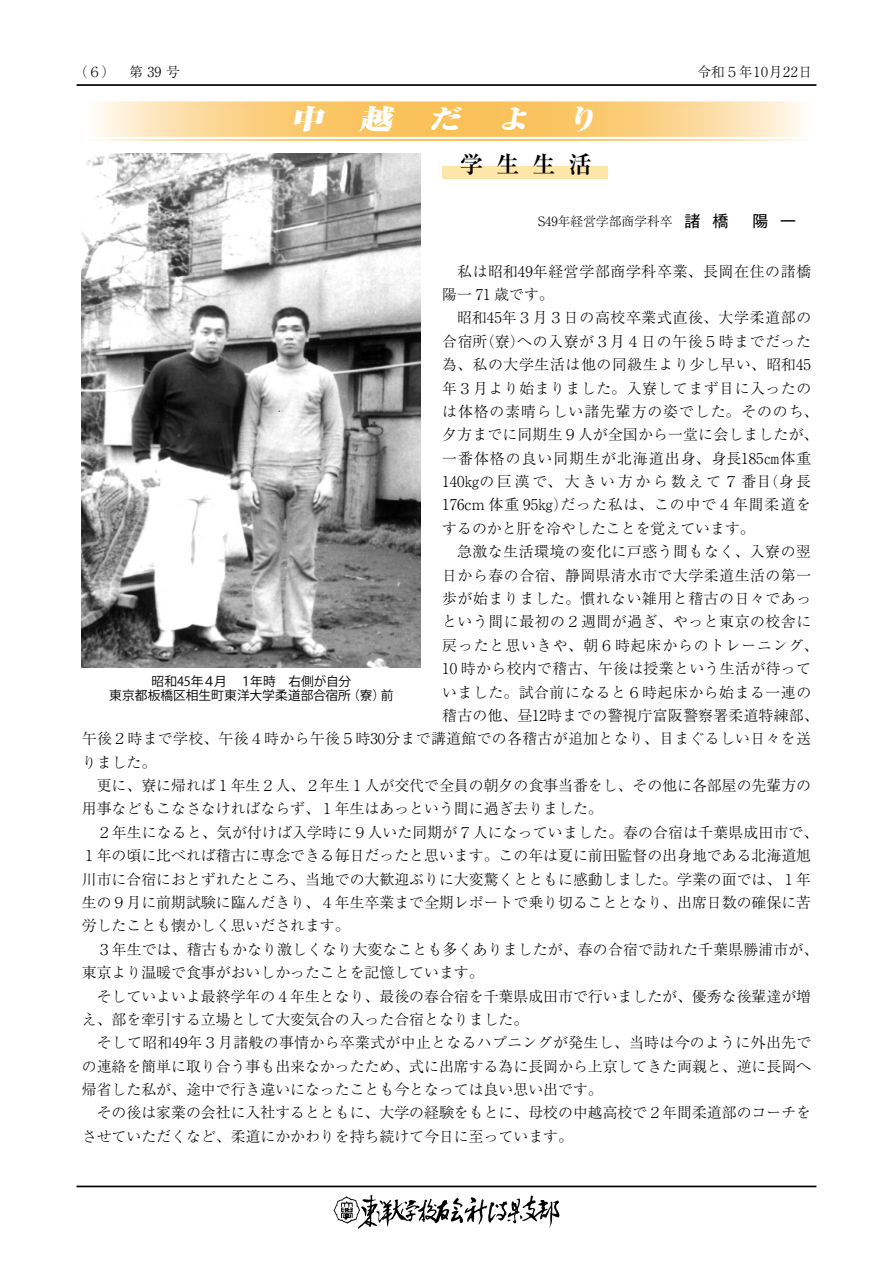
<style>
.page{position:relative;width:893px;height:1263px;background:#fff}
.page>*{position:absolute;margin:0;border:0;box-sizing:border-box;transform-origin:0 0}
.t1{font:italic 900 26.85px "Ryumin Pro";color:#fff;scale:1.22 1}
.t2{font:700 23.4px "Ryumin Pro";color:#000}
.t3{font:15.9px "Gothic MB101 Pro";color:#000}
.t4{font:300 14.85px "Ryumin Pro";letter-spacing:.005em;color:#000}
.t5{font:300 14.85px/23.4px "Ryumin Pro";letter-spacing:.04em;color:#000}
.t6{font:300 14.85px "Ryumin Pro";letter-spacing:.025em;color:#000}
.t7{font:300 14.85px "Ryumin Pro";letter-spacing:.035em;color:#000}
.t8{font:300 14.85px/23.4px "Ryumin Pro";letter-spacing:.045em;color:#000}
.t9{font:300 14.85px "Ryumin Pro";letter-spacing:.06em;color:#000}
.t10{font:300 13.8px "Ryumin Pro";letter-spacing:.05em;color:#000}
.t11{font:12.75px/13.8px "Koz Go Pro";letter-spacing:-.005em;color:#000;text-align:center}
.t12{font:300 12.75px "Ryumin Pro";color:#000}
.s1{font-family:"Gothic MB101 Pro";font-weight:400;font-size:15.9px}
</style>
<div class="page">
<svg style="left:97px;top:103px;width:706px;height:34px;background:#fbd287"></svg>
<div style="left:81px;top:100px;width:731px;height:42px;border:2px solid #fff"></div>
<hr style="left:82px;top:137px;width:729px;height:2px;background:#fff">
<div style="left:442px;top:166px;width:166px;height:13px;background:#fee6a8"></div>
<img style="left:81px;top:153px;width:340px;height:515px">
<hr style="left:77px;top:84px;width:739px;height:2px;background:#000">
<hr style="left:77px;top:1185px;width:739px;height:2px;background:#000">
<svg style="left:334px;top:1195px;width:225px;height:33px"></svg>
<p class="t10" style="left:81px;top:61px;width:101px">(６）　第 39 号</p>
<p class="t10" style="left:697px;top:61px;width:116px">令和５年10月22日</p>
<h1 class="t1" style="left:291px;top:98px;width:259px">中　越　だ　よ　り</h1>
<h2 class="t2" style="left:460px;top:146px;width:134px">学生生活</h2>
<p class="t12" style="left:538px;top:211px;width:192px">S49年経営学部商学科卒 <span class="s1">諸 橋</span></p>
<p class="t3" style="left:752px;top:208px;width:45px">陽 一</p>
<p class="t8" style="left:442px;top:258px;width:370px;text-indent:15px">私は昭和49年経営学部商学科卒業､長岡在住の諸橋陽一 71 歳です。</p>
<p class="t5" style="left:442px;top:305px;width:378px;text-indent:15px">昭和45年３月３日の高校卒業式直後、大学柔道部の合宿所(寮)への入寮が３月４日の午後５時までだった為、私の大学生活は他の同級生より少し早い、昭和45年３月より始まりました。入寮してまず目に入ったのは体格の素晴らしい諸先輩方の姿でした。そののち、夕方までに同期生９人が全国から一堂に会しましたが、一番体格の良い同期生が北海道出身、身長185㎝体重<br>140㎏の巨漢で、大きい方から数えて７番目(身長<br>176cm 体重 95㎏)だった私は、この中で４年間柔道をするのかと肝を冷やしたことを覚えています。</p>
<p class="t7" style="left:457px;top:540px;width:355px">急激な生活環境の変化に戸惑う間もなく､入寮の翌</p>
<p class="t7" style="left:442px;top:563px;width:370px">日から春の合宿、静岡県清水市で大学柔道生活の第一</p>
<p class="t7" style="left:442px;top:587px;width:370px">歩が始まりました。慣れない雑用と稽古の日々であっ</p>
<p class="t7" style="left:442px;top:610px;width:370px">という間に最初の２週間が過ぎ、やっと東京の校舎に</p>
<p class="t9" style="left:442px;top:633px;width:378px">戻ったと思いきや、朝６時起床からのトレーニング、</p>
<p class="t6" style="left:442px;top:657px;width:370px">10 時から校内で稽古、午後は授業という生活が待って</p>
<p class="t7" style="left:442px;top:680px;width:370px">いました。試合前になると６時起床から始まる一連の</p>
<p class="t4" style="left:442px;top:704px;width:378px">稽古の他、昼12時までの警視庁富阪警察署柔道特練部、</p>
<p class="t6" style="left:82px;top:727px;width:731px">午後２時まで学校、午後４時から午後５時30分まで講道館での各稽古が追加となり、目まぐるしい日々を送</p>
<p class="t4" style="left:82px;top:750px;width:76px">りました。</p>
<p class="t4" style="left:97px;top:774px;width:716px">更に、寮に帰れば１年生２人、２年生１人が交代で全員の朝夕の食事当番をし、その他に各部屋の先輩方の</p>
<p class="t4" style="left:82px;top:797px;width:522px">用事などもこなさなければならず、１年生はあっという間に過ぎ去りました。</p>
<p class="t4" style="left:97px;top:820px;width:723px">２年生になると、気が付けば入学時に９人いた同期が７人になっていました。春の合宿は千葉県成田市で、</p>
<p class="t4" style="left:82px;top:844px;width:731px">１年の頃に比べれば稽古に専念できる毎日だったと思います。この年は夏に前田監督の出身地である北海道旭</p>
<p class="t4" style="left:82px;top:867px;width:731px">川市に合宿におとずれたところ、当地での大歓迎ぶりに大変驚くとともに感動しました。学業の面では、１年</p>
<p class="t4" style="left:82px;top:891px;width:731px">生の９月に前期試験に臨んだきり、４年生卒業まで全期レポートで乗り切ることとなり、出席日数の確保に苦</p>
<p class="t4" style="left:82px;top:914px;width:269px">労したことも懐かしく思いだされます。</p>
<p class="t4" style="left:97px;top:937px;width:723px">３年生では、稽古もかなり激しくなり大変なことも多くありましたが、春の合宿で訪れた千葉県勝浦市が、</p>
<p class="t4" style="left:82px;top:961px;width:403px">東京より温暖で食事がおいしかったことを記憶しています。</p>
<p class="t4" style="left:97px;top:984px;width:716px">そしていよいよ最終学年の４年生となり、最後の春合宿を千葉県成田市で行いましたが、優秀な後輩達が増</p>
<p class="t4" style="left:82px;top:1008px;width:448px">え、部を牽引する立場として大変気合の入った合宿となりました。</p>
<p class="t6" style="left:97px;top:1031px;width:716px">そして昭和49年３月諸般の事情から卒業式が中止となるハプニングが発生し、当時は今のように外出先で</p>
<p class="t4" style="left:82px;top:1054px;width:731px">の連絡を簡単に取り合う事も出来なかったため、式に出席する為に長岡から上京してきた両親と、逆に長岡へ</p>
<p class="t4" style="left:82px;top:1078px;width:522px">帰省した私が、途中で行き違いになったことも今となっては良い思い出です。</p>
<p class="t4" style="left:97px;top:1101px;width:716px">その後は家業の会社に入社するとともに、大学の経験をもとに、母校の中越高校で２年間柔道部のコーチを</p>
<p class="t4" style="left:82px;top:1124px;width:493px">させていただくなど、柔道にかかわりを持ち続けて今日に至っています。</p>
<p class="t11" style="left:109px;top:675px;width:286px">昭和45年４月　１年時　右側が自分<br>東京都板橋区相生町東洋大学柔道部合宿所（寮）前</p>
</div>
